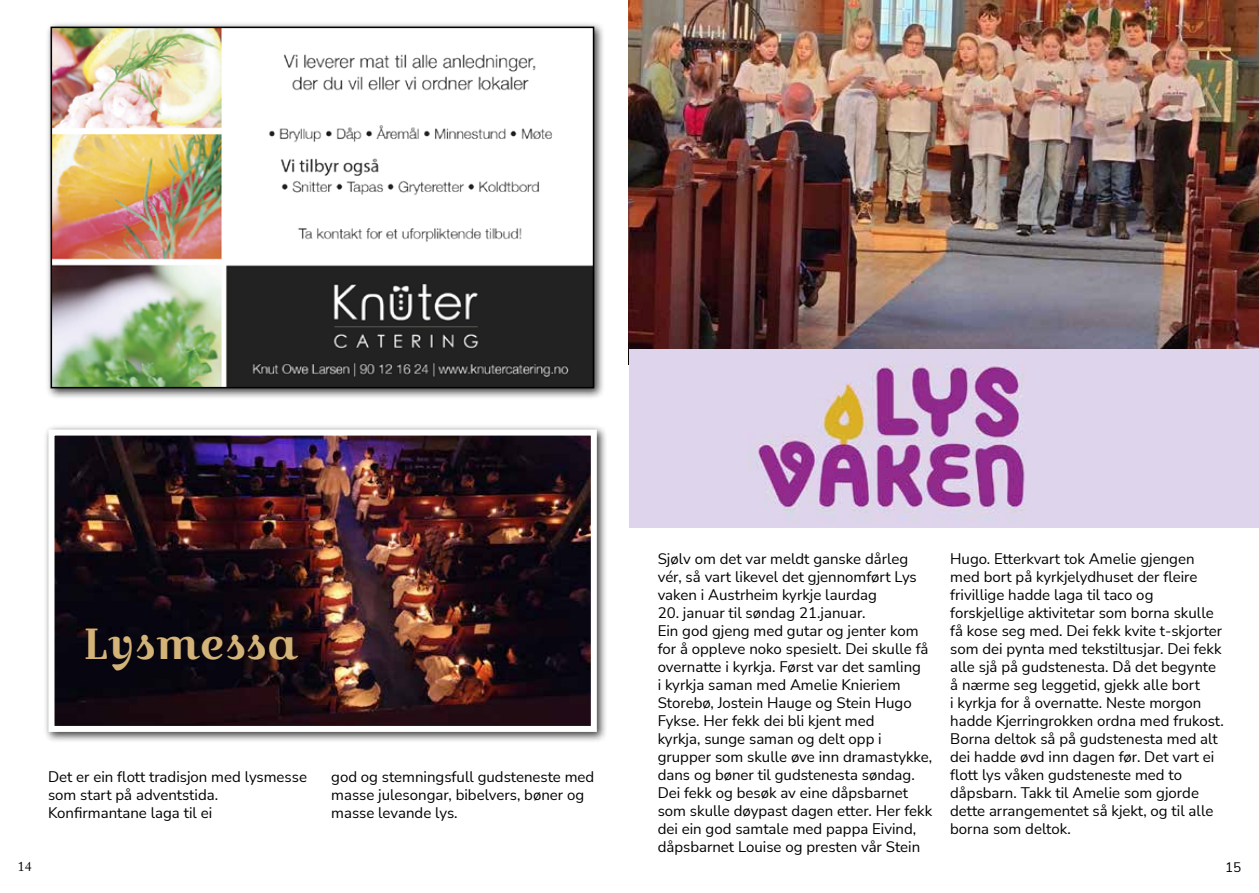
<style>
.page{position:relative;width:1259px;height:893px;background:#fff}
.page>*{position:absolute;margin:0;border:0;box-sizing:border-box;transform-origin:0 0}
.t1{font:43.5px "Croissant One";color:#d3b377}
.t2{font:15px/18px "Nunito Sans";color:#000}
.t3{font:13.5px "Adobe Caslon Pro";color:#000}
.t4{font:13.5px "Nunito Sans";color:#000}
</style>
<div class="page">
<img style="left:629px;top:0;width:630px;height:350px">
<img style="left:629px;top:350px;width:630px;height:177px">
<div style="left:45px;top:21px;width:560px;height:378px;background:#000;opacity:.75"></div>
<img style="left:54px;top:30px;width:537px;height:355px">
<div style="left:51px;top:27px;width:543px;height:361px;border:2px solid #000"></div>
<div style="left:43px;top:424px;width:565px;height:319px;background:#000;opacity:.75"></div>
<img style="left:55px;top:437px;width:535px;height:288px">
<div style="left:48px;top:430px;width:549px;height:302px;border:6px solid #fff"></div>
<h1 class="t1" style="left:83px;top:612px;width:216px">Lysmessa</h1>
<p class="t2" style="left:48px;top:767px;width:260px">Det er ein flott tradisjon med lysmesse som start på adventstida.<br>Konfirmantane laga til ei</p>
<p class="t2" style="left:331px;top:767px;width:264px">god og stemningsfull gudsteneste med masse julesongar, bibelvers, bøner og masse levande lys.</p>
<p class="t2" style="left:657px;top:549px;width:260px">Sjølv om det var meldt ganske dårleg vér, så vart likevel det gjennomført Lys vaken i Austrheim kyrkje laurdag</p>
<p class="t2" style="left:657px;top:603px;width:276px">20. januar til søndag 21.januar.<br>Ein god gjeng med gutar og jenter kom for å oppleve noko spesielt. Dei skulle få overnatte i kyrkja. Først var det samling<br>i kyrkja saman med Amelie Knieriem Storebø, Jostein Hauge og Stein Hugo Fykse. Her fekk dei bli kjent med<br>kyrkja, sunge saman og delt opp i grupper som skulle øve inn dramastykke, dans og bøner til gudstenesta søndag.<br>Dei fekk og besøk av eine dåpsbarnet som skulle døypast dagen etter. Her fekk dei ein god samtale med pappa Eivind, dåpsbarnet Louise og presten vår Stein</p>
<p class="t2" style="left:950px;top:549px;width:275px">Hugo. Etterkvart tok Amelie gjengen med bort på kyrkjelydhuset der fleire frivillige hadde laga til taco og forskjellige aktivitetar som borna skulle få kose seg med. Dei fekk kvite t-skjorter som dei pynta med tekstiltusjar. Dei fekk alle sjå på gudstenesta. Då det begynte å nærme seg leggetid, gjekk alle bort<br>i kyrkja for å overnatte. Neste morgon hadde Kjerringrokken ordna med frukost.<br>Borna deltok så på gudstenesta med alt dei hadde øvd inn dagen før. Det vart ei flott lys våken gudsteneste med to dåpsbarn. Takk til Amelie som gjorde dette arrangementet så kjekt, og til alle borna som deltok.</p>
<p class="t3" style="left:18px;top:859px;width:15px">14</p>
<p class="t4" style="left:1225px;top:858px;width:18px">15</p>
</div>
